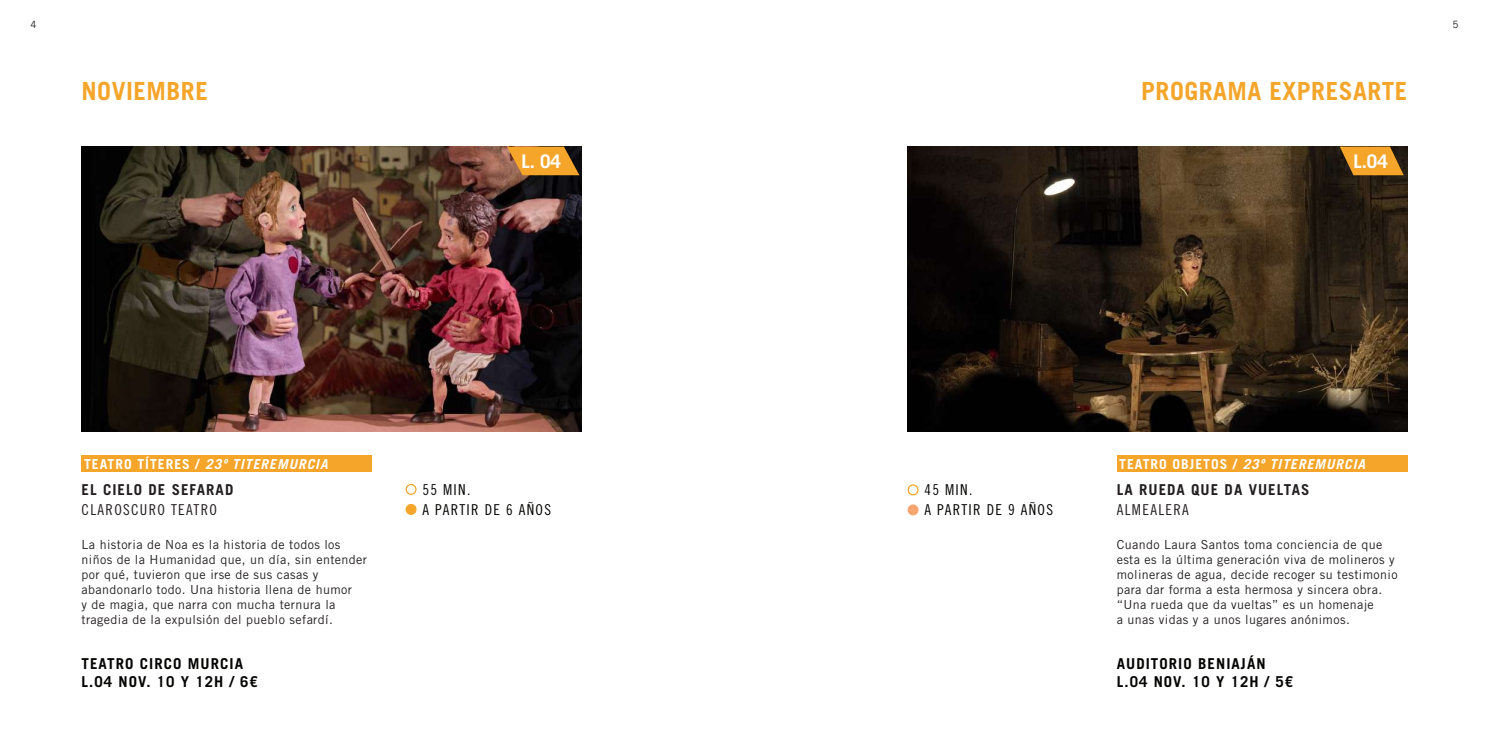
<style>
.page{position:relative;width:1489px;height:745px;background:#fff}
.page>*{position:absolute;margin:0;border:0;box-sizing:border-box;transform-origin:0 0}
.t1{font:700 25px "Trade Gothic LT Std";letter-spacing:.02em;color:#f5a52a}
.t2{font:700 18.75px "Trade Gothic LT Std";color:#fff}
.t3{font:700 15px/17.5px "Trade Gothic LT Std";letter-spacing:.07em;color:#040503}
.t4{font:15px/20px "Trade Gothic LT Std Cn 18";letter-spacing:.09em;color:#040503}
.t5{font:700 15px "Trade Gothic LT Std";letter-spacing:.07em;color:#231f20}
.t6{font:15px "Trade Gothic LT Std Cn 18";letter-spacing:.09em;color:#231f20}
.t7{font:italic 700 13.75px "Trade Gothic LT Std";letter-spacing:.07em;color:#fff}
.t8{font:12.5px/15px "Trade Gothic LT Std";letter-spacing:.03em;color:#231f20}
.t9{font:10px "Trade Gothic LT Std";color:#231f20}
.s1{font-style:normal}
</style>
<div class="page">
<img style="left:907px;top:146px;width:500px;height:285px">
<svg style="left:1339px;top:146px;width:64px;height:29px"></svg>
<img style="left:81px;top:146px;width:500px;height:285px">
<svg style="left:507px;top:146px;width:72px;height:29px"></svg>
<div style="left:1116px;top:455px;width:291px;height:16px;background:#f5a52a"></div>
<div style="left:81px;top:455px;width:291px;height:16px;background:#f5a52a"></div>
<div style="left:907px;top:484px;width:11px;height:11px;border:1px solid #f5a52a;border-radius:50%"></div>
<div style="left:908px;top:504px;width:9px;height:10px;background:#f8a66f;border-radius:50%"></div>
<div style="left:907px;top:504px;width:11px;height:11px;border:1px solid #f8a66f;border-radius:50%"></div>
<div style="left:405px;top:483px;width:11px;height:11px;border:1px solid #f5a52a;border-radius:50%"></div>
<div style="left:406px;top:504px;width:10px;height:10px;background:#f5a52a;border-radius:50%"></div>
<div style="left:405px;top:503px;width:11px;height:11px;border:1px solid #f5a52a;border-radius:50%"></div>
<p class="t9" style="left:30px;top:18px;width:8px">4</p>
<p class="t9" style="left:1452px;top:18px;width:8px">5</p>
<h1 class="t1" style="left:81px;top:75px;width:128px">NOVIEMBRE</h1>
<h1 class="t1" style="left:1141px;top:75px;width:268px">PROGRAMA EXPRESARTE</h1>
<h2 class="t2" style="left:521px;top:149px;width:41px">L. 04</h2>
<h2 class="t2" style="left:1353px;top:149px;width:36px">L.04</h2>
<p class="t7" style="left:84px;top:455px;width:245px"><span class="s1">TEATRO TÍTERES /</span> 23º TITEREMURCIA</p>
<p class="t7" style="left:1119px;top:455px;width:247px"><span class="s1">TEATRO OBJETOS /</span> 23º TITEREMURCIA</p>
<p class="t5" style="left:81px;top:480px;width:153px">EL CIELO DE SEFARAD</p>
<p class="t6" style="left:81px;top:500px;width:137px">CLAROSCURO TEATRO</p>
<p class="t4" style="left:422px;top:479px;width:130px">55 MIN.<br>A PARTIR DE 6 AÑOS</p>
<p class="t4" style="left:924px;top:479px;width:130px">45 MIN.<br>A PARTIR DE 9 AÑOS</p>
<p class="t5" style="left:1116px;top:480px;width:194px">LA RUEDA QUE DA VUELTAS</p>
<p class="t6" style="left:1116px;top:500px;width:74px">ALMEALERA</p>
<p class="t8" style="left:81px;top:536px;width:287px">La historia de Noa es la historia de todos los niños de la Humanidad que, un día, sin entender por qué, tuvieron que irse de sus casas y abandonarlo todo. Una historia llena de humor<br>y de magia, que narra con mucha ternura la tragedia de la expulsión del pueblo sefardí.</p>
<p class="t8" style="left:1116px;top:536px;width:282px">Cuando Laura Santos toma conciencia de que esta es la última generación viva de molineros y molineras de agua, decide recoger su testimonio para dar forma a esta hermosa y sincera obra. “Una rueda que da vueltas” es un homenaje<br>a unas vidas y a unos lugares anónimos.</p>
<p class="t3" style="left:81px;top:654px;width:178px">TEATRO CIRCO MURCIA<br>L.04 NOV. 10 Y 12H / 6€</p>
<p class="t3" style="left:1116px;top:654px;width:178px">AUDITORIO BENIAJÁN<br>L.04 NOV. 10 Y 12H / 5€</p>
</div>
